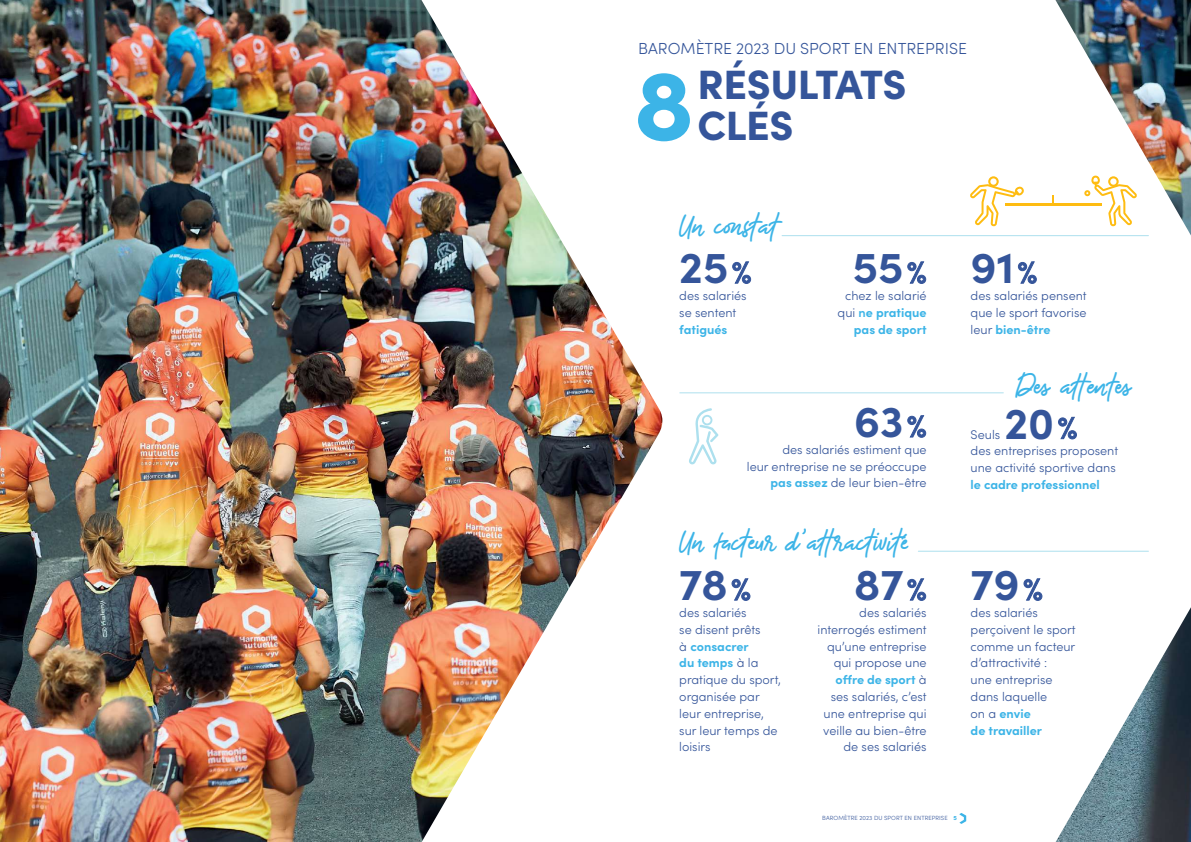
<style>
.page{position:relative;width:1191px;height:842px;background:#fff}
.page>*{position:absolute;margin:0;border:0;box-sizing:border-box;transform-origin:0 0}
.t1{font:900 100.5px "Sofia Pro";color:#3cb4e7}
.t2{font:700 44.1px "Sofia Pro";color:#35559a}
.t3{font:900 41px/41px "Sofia Pro";letter-spacing:-.01em;color:#35559a}
.t4{font:700 30.6px "The Bouquet List";color:#3cb4e7}
.t5{font:300 16px "Sofia Pro";color:#35559a}
.t6{font:300 12.6px/16.8px "Sofia Pro";color:#35559a}
.t7{font:700 12.6px/16.8px "Sofia Pro";color:#3cb4e7;text-align:right}
.t8{font:300 6px "Sofia Pro";letter-spacing:.01em;color:#35559a}
.s1{font-weight:900;font-size:31px}
.s2{font-weight:300;color:#35559a}
.s3{font-weight:600}
.s4{font-weight:700;color:#3cb4e7}
.s5{font-weight:900;color:#3cb4e7}
</style>
<div class="page">
<img style="left:0;top:0;width:362px;height:842px">
<img style="left:362px;top:0;width:829px;height:842px">
<hr style="left:782px;top:235px;width:366px;height:1px;background:#ade0ee">
<hr style="left:918px;top:551px;width:230px;height:1px;background:#ade0ee">
<hr style="left:680px;top:392px;width:323px;height:1px;background:#ade0ee">
<svg style="left:688px;top:408px;width:30px;height:56px"></svg>
<svg style="left:1084px;top:176px;width:53px;height:50px"></svg>
<hr style="left:1005px;top:203px;width:96px;height:2px;background:#febc11">
<svg style="left:969px;top:176px;width:55px;height:50px"></svg>
<svg style="left:959px;top:813px;width:7px;height:11px"></svg>
<p class="t5" style="left:638px;top:37px;width:330px">BAROMÈTRE 2023 DU SPORT EN ENTREPRISE</p>
<h1 class="t1" style="left:634px;top:26px;width:61px">8</h1>
<h3 class="t3" style="left:697px;top:61px;width:210px">RÉSULTATS<br>CLÉS</h3>
<h3 class="t4" style="left:679px;top:206px;width:105px">Un constat</h3>
<h2 class="t2" style="left:679px;top:234px;width:74px">25<span class="s1">%</span></h2>
<p class="t6" style="left:679px;top:286px;width:69px">des salariés se sentent</p>
<p class="t7" style="left:679px;top:320px;width:50px">fatigués</p>
<h2 class="t2" style="left:853px;top:234px;width:75px">55<span class="s1">%</span></h2>
<p class="t7" style="left:837px;top:286px;width:91px"><span class="s2">chez le salarié qui</span> <span class="s3">n</span>e pratique pas de sport</p>
<h2 class="t2" style="left:854px;top:388px;width:74px">63<span class="s1">%</span></h2>
<p class="t6" style="left:747px;top:440px;width:181px;text-align:right">des salariés estiment que<br>leur entreprise ne se préoccupe <span class="s4">pas assez</span> de leur bien-être</p>
<h3 class="t4" style="left:679px;top:521px;width:230px">Un facteur d’attractivité</h3>
<h2 class="t2" style="left:679px;top:551px;width:73px">78<span class="s1">%</span></h2>
<p class="t6" style="left:679px;top:603px;width:103px">des salariés<br>se disent prêts<br>à <span class="s4">consacrer<br>du temps</span> à la pratique du sport, organisée par leur entreprise, sur leur temps de loisirs</p>
<h2 class="t2" style="left:854px;top:551px;width:74px">87<span class="s1">%</span></h2>
<p class="t6" style="left:817px;top:603px;width:111px;text-align:right">des salariés interrogés estiment qu’une entreprise qui propose une <span class="s4">offre de sport</span> à ses salariés, c’est une entreprise qui veille au bien-être de ses salariés</p>
<h2 class="t2" style="left:970px;top:234px;width:68px">91<span class="s1">%</span></h2>
<p class="t6" style="left:970px;top:286px;width:118px;text-align:justify">des salariés pensent que le sport favorise leur <span class="s4">bien-être</span></p>
<h3 class="t4" style="left:1015px;top:365px;width:119px">Des attentes</h3>
<h2 class="t2" style="left:1004px;top:389px;width:74px">20<span class="s1">%</span></h2>
<p class="t6" style="left:970px;top:442px;width:149px">des entreprises proposent une activité sportive dans</p>
<p class="t7" style="left:970px;top:475px;width:131px">le cadre professionnel</p>
<p class="t6" style="left:970px;top:425px;width:31px">Seuls</p>
<h2 class="t2" style="left:970px;top:551px;width:74px">79<span class="s1">%</span></h2>
<p class="t6" style="left:970px;top:603px;width:107px">des salariés perçoivent le sport comme un facteur d’attractivité :<br>une entreprise dans laquelle<br>on a <span class="s4">envie<br>de travailler</span></p>
<p class="t8" style="left:822px;top:814px;width:136px">BAROMÈTRE 2023 DU SPORT EN ENTREPRISE <span class="s5">5</span></p>
</div>
